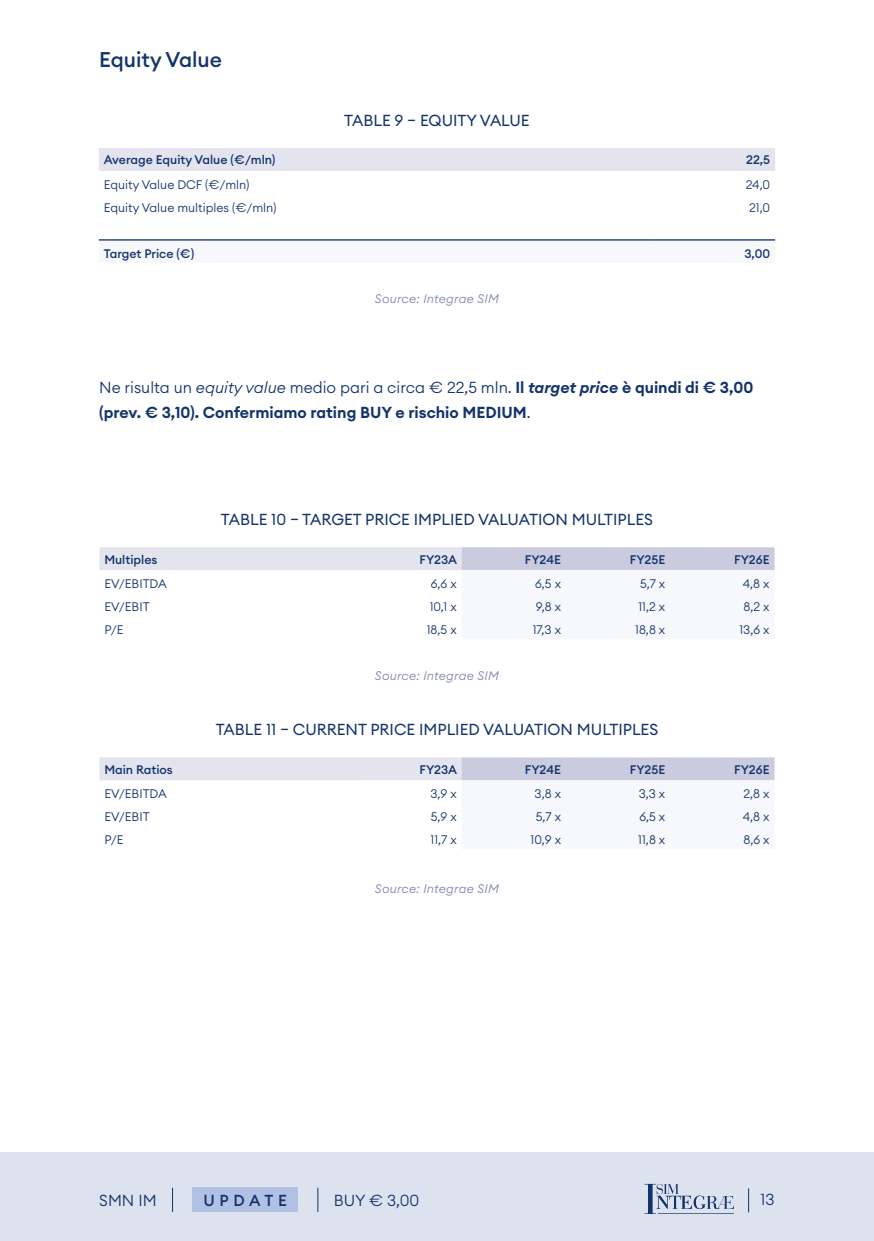
<style>
.page{position:relative;width:874px;height:1241px;background:#fff}
.page>*{position:absolute;margin:0;border:0;box-sizing:border-box;transform-origin:0 0}
.t1{font:500 21px "Euclid Circular A";color:#13336d}
.t2{font:600 15.75px/24.5px "Euclid Circular A";color:#13336d}
.t3{font:15.75px "Euclid Circular A";color:#13336d}
.t4{font:300 15.75px "Euclid Circular A";color:#13336d}
.t5{font:500 15.75px "Euclid Circular A";letter-spacing:.3em;color:#13336d}
.t6{font:300 12.25px "Euclid Circular A";color:#13336d}
.t7{font:500 12.25px "Euclid Circular A";color:#13336d}
.t8{font:italic 300 12.25px "Euclid Circular A";letter-spacing:.02em;color:#8186af}
.s1{font-weight:300}
.s2{font-weight:300;font-style:italic}
.s3{font-style:italic}
</style>
<div class="page">
<div style="left:0;top:1152px;width:873px;height:88px;background:#dde3ee"></div>
<svg style="left:172px;top:1187px;width:1px;height:24px"></svg>
<div style="left:192px;top:1187px;width:106px;height:24px;background:#b1c1e4"></div>
<svg style="left:317px;top:1187px;width:1px;height:24px"></svg>
<svg style="left:644px;top:1183px;width:89px;height:30px"></svg>
<div style="left:99px;top:148px;width:675px;height:23px;background:#e4e4ef"></div>
<svg style="left:99px;top:240px;width:675px;height:1px"></svg>
<hr style="left:99px;top:239px;width:555px;height:1px;background:#13336d">
<hr style="left:654px;top:239px;width:120px;height:1px;background:#13336d">
<svg style="left:99px;top:547px;width:675px;height:23px;background:#d8d8e7"></svg>
<svg style="left:99px;top:757px;width:675px;height:24px;background:#d9dae8"></svg>
<h1 class="t1" style="left:99px;top:46px;width:124px">Equity Value</h1>
<p class="t3" style="left:344px;top:110px;width:187px">TABLE 9 – EQUITY VALUE</p>
<p class="t7" style="left:104px;top:152px;width:173px">Average Equity Value (€/mln)</p>
<p class="t7" style="left:745px;top:152px;width:26px">22,5</p>
<p class="t6" style="left:104px;top:177px;width:147px">Equity Value DCF (€/mln)</p>
<p class="t6" style="left:745px;top:177px;width:26px">24,0</p>
<p class="t6" style="left:104px;top:200px;width:174px">Equity Value multiples (€/mln)</p>
<p class="t6" style="left:748px;top:200px;width:22px">21,0</p>
<p class="t7" style="left:104px;top:245px;width:92px">Target Price (€)</p>
<p class="t7" style="left:744px;top:245px;width:27px">3,00</p>
<p class="t8" style="left:375px;top:291px;width:125px">Source: Integrae SIM</p>
<p class="t2" style="left:99px;top:375px;width:655px"><span class="s1">Ne risulta un</span> <span class="s2">equity value</span> <span class="s1">medio pari a circa € 22,5 mln.</span> Il <span class="s3">target price</span> è quindi di € 3,00 (prev. € 3,10). Confermiamo rating BUY e rischio MEDIUM<span class="s1">.</span></p>
<p class="t3" style="left:221px;top:509px;width:433px">TABLE 10 – TARGET PRICE IMPLIED VALUATION MULTIPLES</p>
<p class="t7" style="left:104px;top:551px;width:55px">Multiples</p>
<p class="t7" style="left:419px;top:551px;width:39px">FY23A</p>
<p class="t7" style="left:524px;top:551px;width:38px">FY24E</p>
<p class="t7" style="left:629px;top:551px;width:37px">FY25E</p>
<p class="t7" style="left:733px;top:551px;width:37px">FY26E</p>
<p class="t6" style="left:104px;top:576px;width:64px">EV/EBITDA</p>
<p class="t6" style="left:430px;top:576px;width:28px">6,6 x</p>
<p class="t6" style="left:534px;top:576px;width:27px">6,5 x</p>
<p class="t6" style="left:639px;top:576px;width:27px">5,7 x</p>
<p class="t6" style="left:742px;top:576px;width:28px">4,8 x</p>
<p class="t6" style="left:104px;top:599px;width:47px">EV/EBIT</p>
<p class="t6" style="left:429px;top:599px;width:28px">10,1 x</p>
<p class="t6" style="left:535px;top:599px;width:27px">9,8 x</p>
<p class="t6" style="left:638px;top:599px;width:28px">11,2 x</p>
<p class="t6" style="left:743px;top:599px;width:28px">8,2 x</p>
<p class="t6" style="left:104px;top:622px;width:21px">P/E</p>
<p class="t6" style="left:426px;top:622px;width:31px">18,5 x</p>
<p class="t6" style="left:532px;top:622px;width:30px">17,3 x</p>
<p class="t6" style="left:635px;top:622px;width:32px">18,8 x</p>
<p class="t6" style="left:739px;top:622px;width:32px">13,6 x</p>
<p class="t8" style="left:375px;top:667px;width:125px">Source: Integrae SIM</p>
<p class="t3" style="left:215px;top:719px;width:444px">TABLE 11 – CURRENT PRICE IMPLIED VALUATION MULTIPLES</p>
<p class="t7" style="left:104px;top:761px;width:70px">Main Ratios</p>
<p class="t7" style="left:419px;top:761px;width:39px">FY23A</p>
<p class="t7" style="left:524px;top:761px;width:38px">FY24E</p>
<p class="t7" style="left:629px;top:761px;width:37px">FY25E</p>
<p class="t7" style="left:733px;top:761px;width:37px">FY26E</p>
<p class="t6" style="left:104px;top:786px;width:64px">EV/EBITDA</p>
<p class="t6" style="left:430px;top:786px;width:28px">3,9 x</p>
<p class="t6" style="left:534px;top:786px;width:28px">3,8 x</p>
<p class="t6" style="left:638px;top:786px;width:28px">3,3 x</p>
<p class="t6" style="left:743px;top:786px;width:28px">2,8 x</p>
<p class="t6" style="left:104px;top:809px;width:47px">EV/EBIT</p>
<p class="t6" style="left:430px;top:809px;width:27px">5,9 x</p>
<p class="t6" style="left:535px;top:809px;width:27px">5,7 x</p>
<p class="t6" style="left:639px;top:809px;width:27px">6,5 x</p>
<p class="t6" style="left:742px;top:809px;width:28px">4,8 x</p>
<p class="t6" style="left:104px;top:832px;width:21px">P/E</p>
<p class="t6" style="left:430px;top:832px;width:28px">11,7 x</p>
<p class="t6" style="left:530px;top:832px;width:32px">10,9 x</p>
<p class="t6" style="left:638px;top:832px;width:28px">11,8 x</p>
<p class="t6" style="left:743px;top:832px;width:28px">8,6 x</p>
<p class="t8" style="left:375px;top:881px;width:125px">Source: Integrae SIM</p>
<p class="t4" style="left:99px;top:1189px;width:59px">SMN IM</p>
<p class="t5" style="left:203px;top:1190px;width:85px">UPDATE</p>
<p class="t4" style="left:333px;top:1189px;width:87px">BUY € 3,00</p>
<p class="t4" style="left:760px;top:1188px;width:16px">13</p>
</div>
